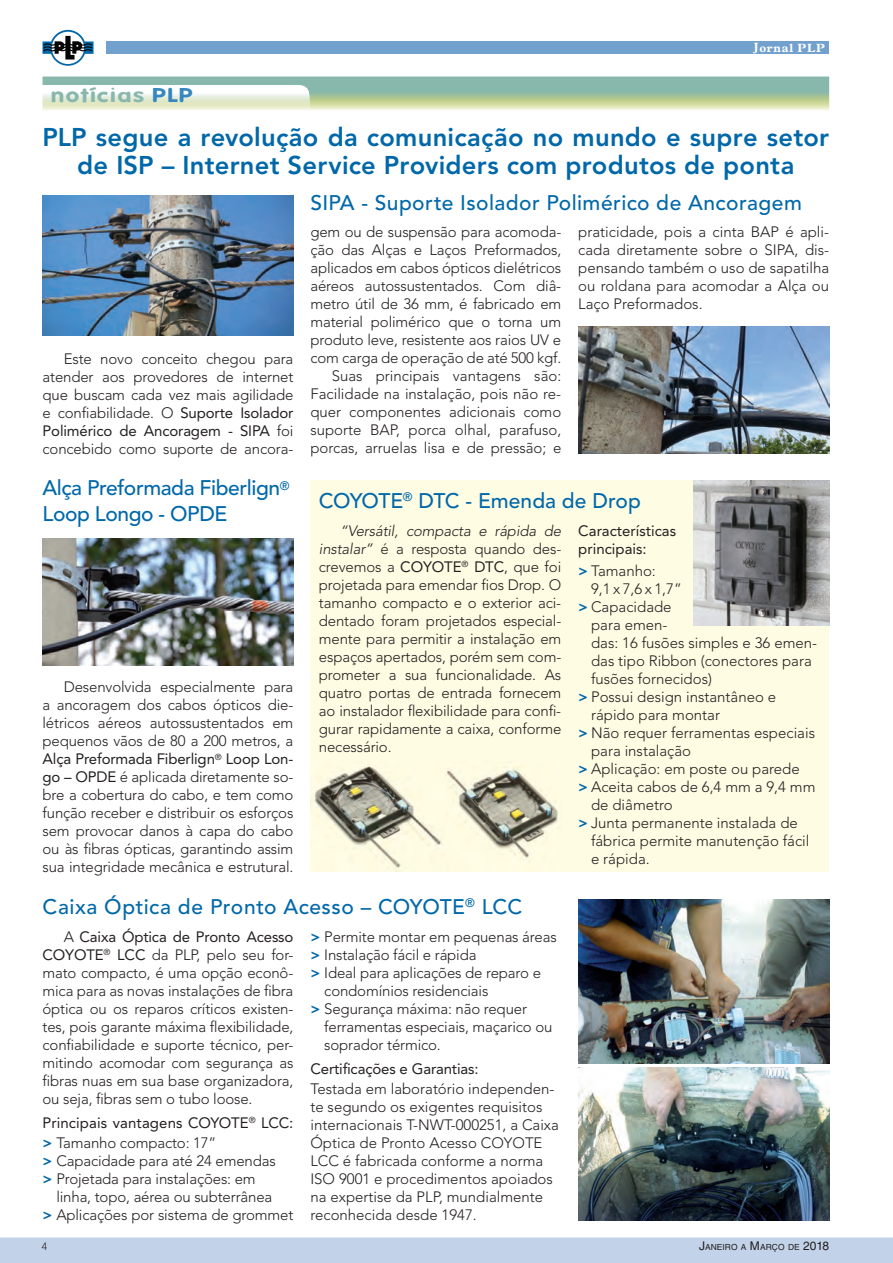
<style>
.page{position:relative;width:893px;height:1263px;background:#fff}
.page>*{position:absolute;margin:0;border:0;box-sizing:border-box;transform-origin:0 0}
.t1{font:800 25.5px/28.5px "Avenir";letter-spacing:.01em;color:#0068a9;text-align:center}
.t2{font:500 21px "Avenir";letter-spacing:.005em;color:#0068a9}
.t3{font:500 21px/25.2px "Avenir";letter-spacing:-.02em;color:#0068a9}
.t4{font:700 19.5px "Folks";letter-spacing:.06em;color:#88b7ac;scale:1.2 1}
.t5{font:300 15px/18px "Avenir";letter-spacing:-.01em;color:#231f20;text-align:justify}
.t6{font:15px/18px "Avenir";color:#231f20}
.t7{font:700 12px "Plantin";letter-spacing:.065em;color:#fff}
.t8{font:300 10.5px "Avenir";color:#231f20}
.t9{font:8.4px "Helvetica LT Std";letter-spacing:.015em;color:#231f20}
.s1{color:#3687bf}
.s2{font-weight:400}
.s3{font-weight:800;color:#0068a9}
.s4{font-style:italic}
.s5{font-weight:300}
.s6{font-size:12px}
</style>
<div class="page">
<div style="left:0;top:1237px;width:893px;height:26px;background:#c2d3e9"></div>
<svg style="left:43px;top:30px;width:51px;height:36px"></svg>
<div style="left:106px;top:42px;width:723px;height:12px;background:#73a1ce"></div>
<svg style="left:42px;top:96px;width:1px;height:14px"></svg>
<svg style="left:43px;top:77px;width:786px;height:33px"></svg>
<img style="left:43px;top:85px;width:266px;height:25px">
<div style="left:310px;top:480px;width:519px;height:392px;background:#fffce4"></div>
<img style="left:310px;top:761px;width:248px;height:111px">
<img style="left:43px;top:196px;width:250px;height:140px">
<img style="left:578px;top:326px;width:251px;height:128px">
<img style="left:43px;top:538px;width:250px;height:128px">
<img style="left:578px;top:899px;width:251px;height:164px">
<img style="left:578px;top:1067px;width:251px;height:153px">
<img style="left:693px;top:480px;width:136px;height:145px">
<h3 class="t4" style="left:51px;top:84px;width:120px">notícias <span class="s1">PLP</span></h3>
<p class="t7" style="left:754px;top:40px;width:72px">Jornal PLP</p>
<h1 class="t1" style="left:43px;top:122px;width:788px">PLP segue a revolução da comunicação no mundo e supre setor de ISP – Internet Service Providers com produtos de ponta</h1>
<p class="t5" style="left:43px;top:349px;width:252px;text-indent:21px">Este novo conceito chegou para atender aos provedores de internet que buscam cada vez mais agilidade e confiabilidade. O <span class="s2">Suporte Isolador Polimérico de Ancoragem - SIPA</span> foi concebido como suporte de ancora-</p>
<h2 class="t3" style="left:43px;top:476px;width:249px">Alça Preformada Fiberlign<sup>®<br></sup>Loop Longo - OPDE</h2>
<p class="t5" style="left:43px;top:677px;width:252px;text-indent:21px">Desenvolvida especialmente para a ancoragem dos cabos ópticos die&shy;létricos aéreos autossustentados em pequenos vãos de 80 a 200 metros, a <span class="s2">Alça Preformada Fiberlign</span><sup>®</sup> <span class="s2">Loop Lon&shy;go – OPDE</span> é aplicada diretamente so&shy;bre a cobertura do cabo, e tem como função receber e distribuir os esforços sem provocar danos à capa do cabo ou às fibras ópticas, garantindo assim sua integridade mecânica e estrutural.</p>
<h2 class="t2" style="left:310px;top:191px;width:493px">SIPA - Suporte Isolador Polimérico de Ancoragem</h2>
<p class="t5" style="left:310px;top:223px;width:252px;text-align:right">gem ou de suspensão para acomoda&shy;ção das Alças e Laços Preformados, aplicados em cabos ópticos dielétricos aéreos autossustentados. Com diâ&shy;metro útil de 36 mm, é fabricado em material polimérico que o torna um produto leve, resistente aos raios UV e com carga de operação de até 500 kgf.<br>Suas principais vantagens são:<br>Facilidade na instalação, pois não re&shy;quer componentes adicionais como suporte BAP, porca olhal, parafuso, porcas, arruelas lisa e de pressão; e</p>
<p class="t5" style="left:578px;top:223px;width:252px">praticidade, pois a cinta BAP é apli&shy;cada diretamente sobre o SIPA, dis&shy;pensando também o uso de sapatilha ou roldana para acomodar a Alça ou Laço Preformados.</p>
<h2 class="t2" style="left:319px;top:489px;width:323px">COYOTE<sup>®</sup> DTC - Emenda de Drop</h2>
<p class="t6" style="left:578px;top:522px;width:99px">Características principais:</p>
<p class="t5" style="left:578px;top:562px;width:79px"><span class="s3">&gt;</span> Tamanho:</p>
<p class="t5" style="left:591px;top:580px;width:92px">9,1 x 7,6 x 1,7”</p>
<p class="t5" style="left:578px;top:598px;width:95px"><span class="s3">&gt;</span> Capacidade</p>
<p class="t5" style="left:591px;top:616px;width:78px">para emen-</p>
<p class="t5" style="left:591px;top:634px;width:228px">das: 16 fusões simples e 36 emen-</p>
<p class="t5" style="left:591px;top:652px;width:222px">das tipo Ribbon (conectores para</p>
<p class="t5" style="left:591px;top:670px;width:122px">fusões fornecidos)</p>
<p class="t5" style="left:578px;top:688px;width:199px"><span class="s3">&gt;</span> Possui design instantâneo e</p>
<p class="t5" style="left:591px;top:706px;width:130px">rápido para montar</p>
<p class="t5" style="left:578px;top:724px;width:238px"><span class="s3">&gt;</span> Não requer ferramentas especiais</p>
<p class="t5" style="left:591px;top:742px;width:102px">para instalação</p>
<p class="t5" style="left:578px;top:760px;width:223px"><span class="s3">&gt;</span> Aplicação: em poste ou parede</p>
<p class="t5" style="left:578px;top:778px;width:239px"><span class="s3">&gt;</span> Aceita cabos de 6,4 mm a 9,4 mm</p>
<p class="t5" style="left:591px;top:796px;width:83px">de diâmetro</p>
<p class="t5" style="left:578px;top:814px;width:221px"><span class="s3">&gt;</span> Junta permanente instalada de</p>
<p class="t5" style="left:591px;top:832px;width:220px">fábrica permite manutenção fácil</p>
<p class="t5" style="left:591px;top:850px;width:60px">e rápida.</p>
<p class="t5" style="left:319px;top:522px;width:244px;text-indent:21px"><span class="s4">“Versátil, compacta e rápida de instalar”</span> é a resposta quando des&shy;crevemos a <span class="s2">COYOTE</span><sup>®</sup> <span class="s2">DTC</span>, que foi projetada para emendar fios Drop. O tamanho compacto e o exterior aci&shy;dentado foram projetados especial&shy;mente para permitir a instalação em espaços apertados, porém sem com&shy;prometer a sua funcionalidade. As quatro portas de entrada fornecem ao instalador flexibilidade para confi&shy;gurar rapidamente a caixa, conforme necessário.</p>
<h2 class="t2" style="left:43px;top:895px;width:481px">Caixa Óptica de Pronto Acesso – COYOTE<sup>®</sup> LCC</h2>
<p class="t5" style="left:310px;top:928px;width:248px"><span class="s3">&gt;</span> Permite montar em pequenas áreas</p>
<p class="t5" style="left:310px;top:946px;width:168px"><span class="s3">&gt;</span> Instalação fácil e rápida</p>
<p class="t5" style="left:310px;top:964px;width:232px"><span class="s3">&gt;</span> Ideal para aplicações de reparo e</p>
<p class="t5" style="left:324px;top:982px;width:166px">condomínios residenciais</p>
<p class="t5" style="left:310px;top:1000px;width:218px"><span class="s3">&gt;</span> Segurança máxima: não requer</p>
<p class="t5" style="left:324px;top:1018px;width:230px">ferramentas especiais, maçarico ou</p>
<p class="t5" style="left:324px;top:1036px;width:118px">soprador térmico.</p>
<p class="t6" style="left:310px;top:1060px;width:170px">Certificações e Garantias:</p>
<p class="t5" style="left:310px;top:1080px;width:250px;text-align:left">Testada em laboratório independen&shy;te segundo os exigentes requisitos internacionais T-NWT-000251, a Caixa Óptica de Pronto Acesso COYOTE LCC é fabricada conforme a norma ISO 9001 e procedimentos apoiados na expertise da PLP, mundialmente reconhecida desde 1947.</p>
<p class="t5" style="left:43px;top:928px;width:252px;text-indent:21px">A <span class="s2">Caixa Óptica de Pronto Acesso COYOTE</span><sup>®</sup> <span class="s2">LCC</span> da PLP, pelo seu for&shy;mato compacto, é uma opção econô&shy;mica para as novas instalações de fibra óptica ou os reparos críticos existen&shy;tes, pois garante máxima flexibilidade, confiabilidade e suporte técnico, per&shy;mitindo acomodar com segurança as fibras nuas em sua base organizadora, ou seja, fibras sem o tubo loose.</p>
<p class="t6" style="left:43px;top:1113px;width:252px;line-height:20.1px">Principais vantagens COYOTE<sup>®</sup> LCC: <span class="s3">&gt;</span> <span class="s5">Tamanho compacto: 17”</span></p>
<p class="t5" style="left:43px;top:1152px;width:235px"><span class="s3">&gt;</span> Capacidade para até 24 emendas <span class="s3">&gt;</span> Projetada para instalações: em</p>
<p class="t5" style="left:43px;top:1188px;width:252px;text-align:center">linha, topo, aérea ou subterrânea<br><span class="s3">&gt;</span> Aplicações por sistema de grommet</p>
<p class="t8" style="left:42px;top:1240px;width:7px">4</p>
<p class="t9" style="left:699px;top:1242px;width:132px"><span class="s6">J</span>ANEIRO A <span class="s6">M</span>ARÇO DE <span class="s6">2018</span></p>
</div>
